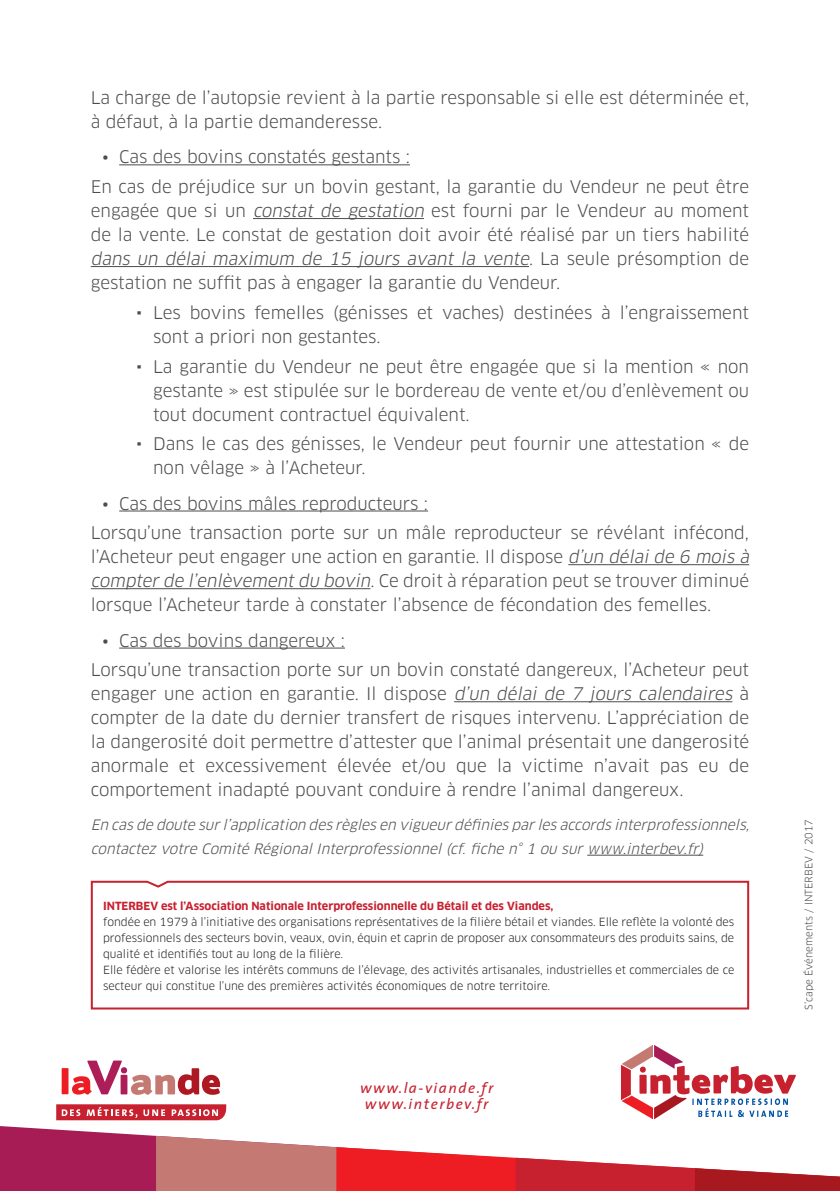
<style>
.page{position:relative;width:840px;height:1191px;background:#fff}
.page>*{position:absolute;margin:0;border:0;box-sizing:border-box;transform-origin:0 0}
.t1{font:17px/24px "Clan OT";color:#4b4c4d}
.t2{font:italic 15px/16px "The Sans";letter-spacing:.1em;color:#c7202f;text-align:center}
.t3{font:italic 14px/24px "Clan OT";color:#4b4c4d}
.t4{font:11px/16px "Clan OT";color:#231f20}
.t5{font:700 11px "Clan OT";color:#c7202f}
.t6{font:10px "Clan OT";color:#4b4c4d}
.s1{font-style:italic}
</style>
<div class="page">
<svg style="left:0;top:1126px;width:156px;height:65px;background:#ad2d61"></svg>
<svg style="left:156px;top:1135px;width:683px;height:56px"></svg>
<svg style="left:56px;top:1060px;width:171px;height:60px"></svg>
<svg style="left:621px;top:1045px;width:175px;height:75px"></svg>
<svg style="left:90px;top:880px;width:659px;height:130px"></svg>
<hr style="left:119px;top:164px;width:291px;height:1px;background:#4b4c4d">
<hr style="left:253px;top:218px;width:170px;height:1px;background:#4b4c4d">
<hr style="left:91px;top:266px;width:437px;height:1px;background:#4b4c4d">
<hr style="left:119px;top:510px;width:309px;height:1px;background:#4b4c4d">
<hr style="left:568px;top:564px;width:180px;height:1px;background:#4b4c4d">
<hr style="left:91px;top:588px;width:279px;height:1px;background:#4b4c4d">
<hr style="left:119px;top:647px;width:226px;height:1px;background:#4b4c4d">
<hr style="left:454px;top:701px;width:278px;height:1px;background:#4b4c4d">
<hr style="left:587px;top:855px;width:115px;height:1px;background:#4b4c4d">
<p class="t1" style="left:91px;top:86px;width:659px">La charge de l’autopsie revient à la partie responsable si elle est déterminée et, à défaut, à la partie demanderesse.</p>
<p class="t1" style="left:91px;top:142px;width:659px;line-height:29.6px;text-indent:11px">• Cas des bovins constatés gestants :<br>En cas de préjudice sur un bovin gestant, la garantie du Vendeur ne peut être</p>
<p class="t1" style="left:91px;top:199px;width:659px;text-align:justify">engagée que si un <span class="s1">constat de gestation</span> est fourni par le Vendeur au moment de la vente. Le constat de gestation doit avoir été réalisé par un tiers habilité <span class="s1">dans un délai maximum de 15 jours avant la vente</span>. La s e u l e p ré s o m pt i o n d e gestation ne suffit pas à engager la garantie du Vendeur.</p>
<p class="t1" style="left:153px;top:301px;width:597px">Les bovins femelles (génisses et vaches) destinées à l’engraissement sont a priori non gestantes.</p>
<p class="t1" style="left:153px;top:354px;width:597px;text-align:justify">La garantie du Vendeur ne peut être engagée que si la mention « non gestante » est stipulée sur le bordereau de vente et/ou d’enlèvement ou tout document contractuel équivalent.</p>
<p class="t1" style="left:153px;top:432px;width:597px">Dans le cas des génisses, le Vendeur peut fournir une attestation « de non vêlage » à l’Acheteur.</p>
<p class="t1" style="left:91px;top:488px;width:659px;line-height:29.6px;text-indent:11px">• Cas des bovins mâles reproducteurs :<br>Lorsqu’une transaction porte sur un mâle reproducteur se révélant infécond,</p>
<p class="t1" style="left:91px;top:545px;width:663px">l’Acheteur peut engager une action en garantie. Il dispose <span class="s1">d’un délai de 6 mois à compter de l’enlèvementdu bovin</span>. Ce droit à réparation peut se trouver diminué lorsque l’Acheteur tarde à constater l’absence de fécondation des femelles.</p>
<p class="t1" style="left:91px;top:625px;width:659px;line-height:29.6px;text-indent:11px">• Cas des bovins dangereux :<br>Lorsqu’une transaction porte sur un bovin constaté dangereux, l’Acheteur peut</p>
<p class="t1" style="left:91px;top:682px;width:659px;text-align:justify">engager une action en garantie. Il dispose <span class="s1">d’un délai de 7 jours calendaires</span> à compter de la date du dernier transfert de risques intervenu. L’appréciation de la dangerosité doit permettre d’attester que l’animal présentait une dangerosité anormale et excessivement élevée et/ou que la victime n’avait pas eu de comportement inadapté pouvant conduire à rendre l’animal dangereux.</p>
<p class="t3" style="left:91px;top:813px;width:663px">En casde doute surl’application desrèglesen vigueurdéfiniesparlesaccordsinterprofessionnels, contactez votre Comité RégionalInterprofessionnel(cf.fiche n°1 ou surwww.interbev.fr)</p>
<p class="t5" style="left:103px;top:900px;width:451px">INTERBEV est l’Association Nationale Interprofessionnelle du Bétail et des Viandes,</p>
<p class="t4" style="left:103px;top:914px;width:632px">fondée en 1979 à l’initiative des organisations représentatives de la filière bétail et viandes. Elle reflète la volonté des professionnels des secteurs bovin, veaux, ovin, équin et caprin de proposer aux consommateurs des produits sains, de qualité et identifiés tout au long de la filière.<br>Elle fédère et valorise les intérêts communs de l’élevage, des activités artisanales, industrielles et commerciales de ce secteur qui constitue l’une des premières activités économiques de notre territoire.</p>
<p class="t2" style="left:360px;top:1079px;width:135px">www.la-viande.fr www.interbev.fr</p>
<p class="t6" style="left:802px;top:1009px;width:192px;rotate:-90deg">S’cape Événements / INTERBEV / 2017</p>
</div>
